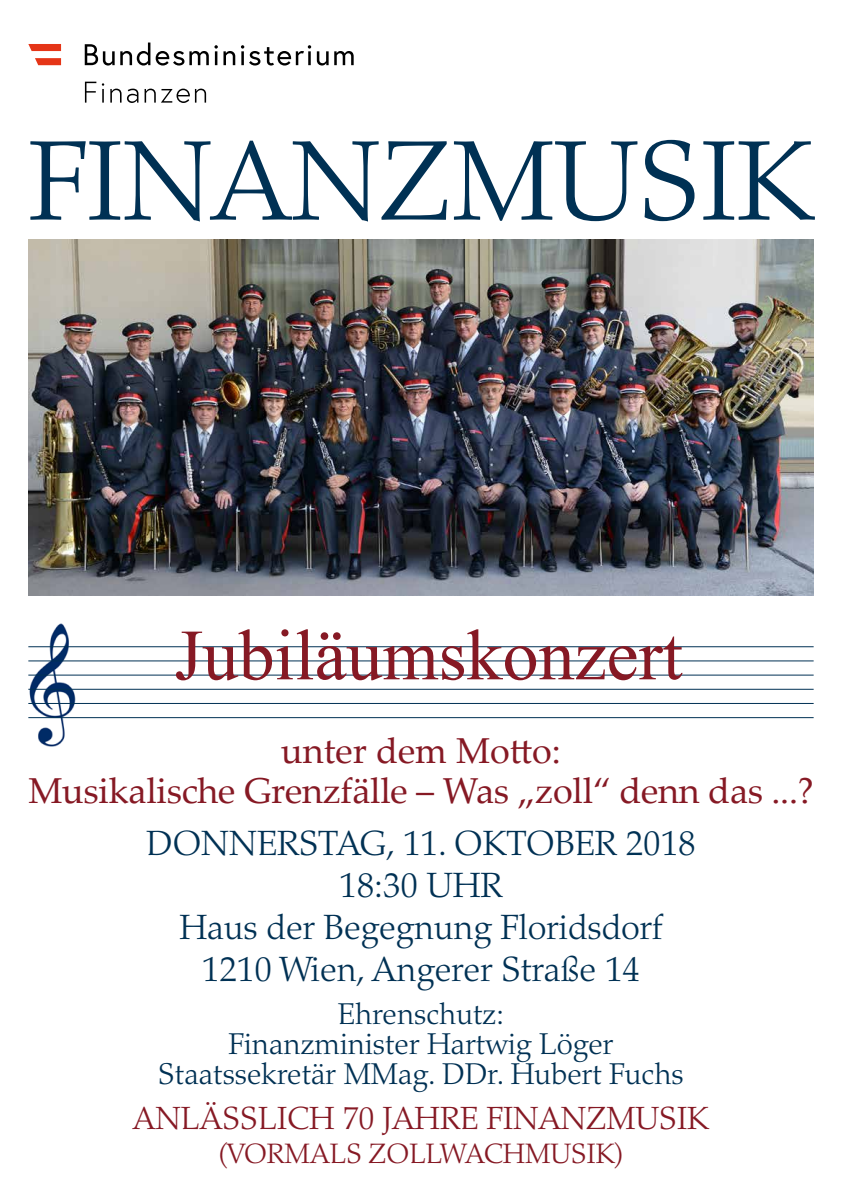
<style>
.page{position:relative;width:842px;height:1191px;background:#fff}
.page>*{position:absolute;margin:0;border:0;box-sizing:border-box;transform-origin:0 0}
.t1{font:300 113px "Palatino";color:#003154}
.t2{font:72px "Times New Roman";color:#861924}
.t3{font:36px/40px "Palatino Linotype";letter-spacing:-.005em;color:#861924;text-align:center}
.t4{font:300 35px/42px "Palatino";color:#003154;text-align:center}
.t5{font:300 32px "Palatino";color:#861924}
.t6{font:300 30px/30px "Palatino";color:#003154;text-align:center}
.t7{font:300 28px "Palatino";color:#861924}
</style>
<div class="page">
<svg style="left:85px;top:82px;width:121px;height:21px"></svg>
<svg style="left:85px;top:43px;width:269px;height:23px"></svg>
<svg style="left:28px;top:44px;width:33px;height:7px"></svg>
<svg style="left:35px;top:58px;width:26px;height:7px"></svg>
<img style="left:28px;top:239px;width:786px;height:356px">
<img style="left:28px;top:623px;width:54px;height:124px">
<hr style="left:28px;top:717px;width:786px;height:1px;background:#003154">
<hr style="left:28px;top:660px;width:786px;height:1px;background:#003154">
<hr style="left:28px;top:674px;width:786px;height:1px;background:#003154">
<hr style="left:28px;top:703px;width:786px;height:1px;background:#003154">
<hr style="left:28px;top:689px;width:786px;height:1px;background:#003154">
<hr style="left:28px;top:646px;width:786px;height:1px;background:#003154">
<h1 class="t1" style="left:28px;top:116px;width:787px">FINANZMUSIK</h1>
<h2 class="t2" style="left:174px;top:607px;width:509px">Jubiläumskonzert</h2>
<p class="t3" style="left:28px;top:729px;width:787px">unter dem Motto:<br>Musikalische Grenzfälle – Was „zoll“ denn das ...?</p>
<p class="t4" style="left:146px;top:822px;width:551px">DONNERSTAG, 11. OKTOBER 2018<br>18:30 UHR<br>Haus der Begegnung Floridsdorf<br>1210 Wien, Angerer Straße 14</p>
<p class="t6" style="left:158px;top:999px;width:527px">Ehrenschutz:<br>Finanzminister Hartwig Löger<br>Staatssekretär MMag. DDr. Hubert Fuchs</p>
<p class="t5" style="left:133px;top:1099px;width:578px">ANLÄSSLICH 70 JAHRE FINANZMUSIK</p>
<p class="t7" style="left:218px;top:1136px;width:408px">(VORMALS ZOLLWACHMUSIK)</p>
</div>
